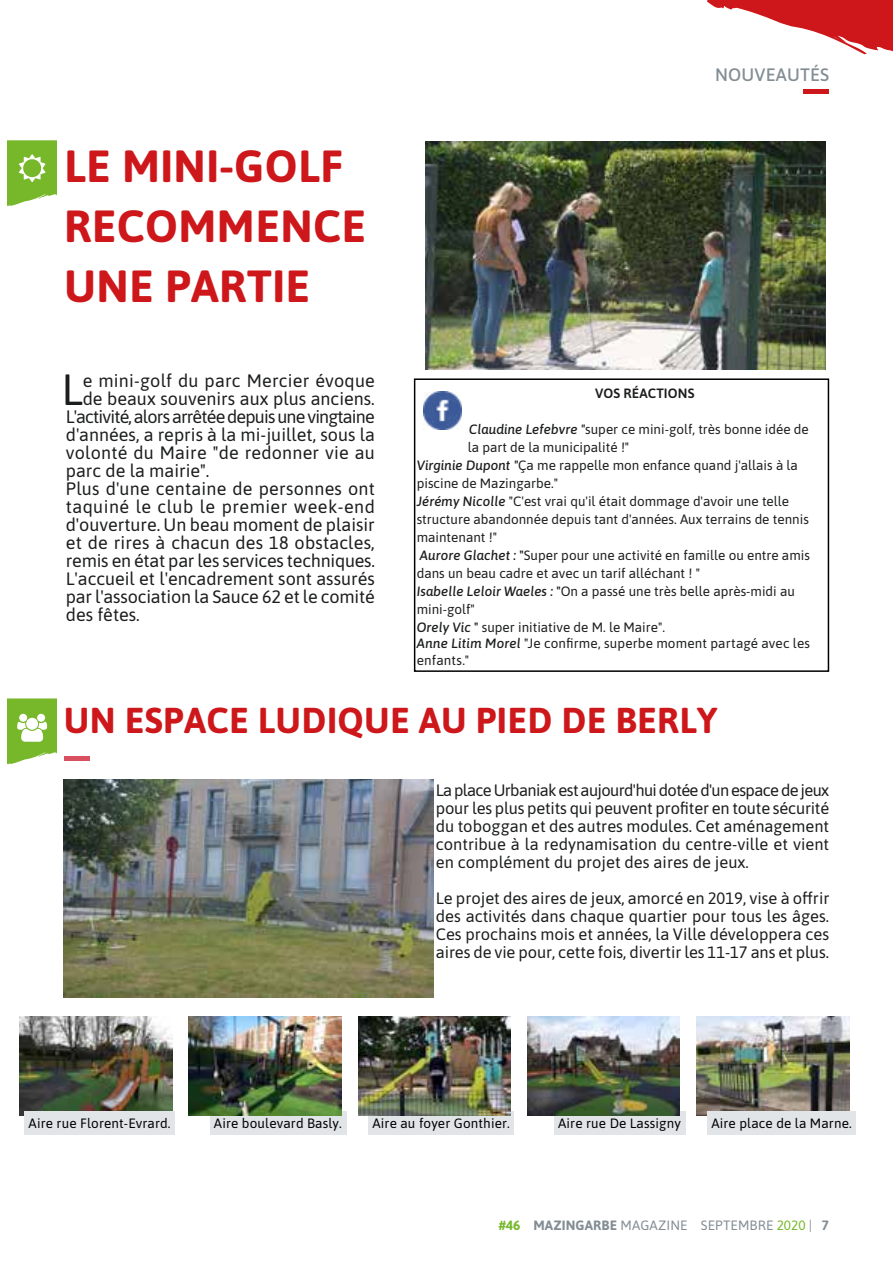
<style>
.page{position:relative;width:893px;height:1263px;background:#fff}
.page>*{position:absolute;margin:0;border:0;box-sizing:border-box;transform-origin:0 0}
.t1{font:700 45px/60px "Asap";letter-spacing:.01em;color:#cd171a}
.t2{font:43.65px "Asap";color:#1c1d1d}
.t3{font:700 36px "Asap";letter-spacing:.01em;color:#cd171a}
.t4{font:18px "Asap";color:#1c1d1d}
.t5{font:18px "Asap";letter-spacing:-.045em;color:#1c1d1d}
.t6{font:18px "Asap";letter-spacing:.025em;color:#1c1d1d}
.t7{font:500 18px "Asap";letter-spacing:.01em;color:#838e94}
.t8{font:16.5px/18px "Asap";color:#1c1d1d;text-align:justify}
.t9{font:13.5px/16.2px "Asap";color:#1c1d1d}
.t10{font:13.5px "Asap";letter-spacing:.01em;color:#000}
.t11{font:13.5px "Asap";letter-spacing:.01em;color:#838e94}
.t12{font:600 13.5px "Asap";letter-spacing:.01em;color:#1c1d1d}
.s1{font-weight:500;font-style:italic}
.s2{font-weight:500}
.s3{font-weight:700;color:#76b82a}
.s4{font-weight:700}
.s5{color:#76b82a}
.s6{color:#878787}
</style>
<div class="page">
<svg style="left:707px;top:0;width:186px;height:54px"></svg>
<div style="left:804px;top:89px;width:25px;height:5px;background:#cd171a"></div>
<hr style="left:64px;top:756px;width:25px;height:4px;background:#db5061">
<div style="left:368px;top:1111px;width:146px;height:24px;background:#e1e5e8"></div>
<div style="left:554px;top:1111px;width:131px;height:24px;background:#e1e5e8"></div>
<img style="left:20px;top:1016px;width:153px;height:99px">
<div style="left:25px;top:1111px;width:150px;height:24px;background:#e1e5e8"></div>
<div style="left:210px;top:1111px;width:136px;height:24px;background:#e1e5e8"></div>
<img style="left:64px;top:779px;width:370px;height:218px">
<img style="left:696px;top:1016px;width:153px;height:99px">
<img style="left:527px;top:1016px;width:153px;height:99px">
<img style="left:189px;top:1016px;width:153px;height:99px">
<img style="left:358px;top:1016px;width:153px;height:99px">
<div style="left:707px;top:1111px;width:149px;height:24px;background:#e1e5e8"></div>
<svg style="left:8px;top:698px;width:48px;height:66px"></svg>
<div style="left:414px;top:378px;width:415px;height:294px;border:2px solid #000"></div>
<img style="left:423px;top:391px;width:39px;height:39px">
<img style="left:425px;top:142px;width:401px;height:227px">
<svg style="left:8px;top:140px;width:48px;height:66px;background:#8cc34c"></svg>
<h1 class="t1" style="left:64px;top:134px;width:304px">LE MINI-GOLF<br>RECOMMENCE<br>UNE PARTIE</h1>
<h2 class="t2" style="left:62px;top:359px;width:23px">L</h2>
<h3 class="t4" style="left:83px;top:368px;width:294px">e mini-golf du parc Mercier évoque</h3>
<h3 class="t4" style="left:83px;top:386px;width:294px">de beaux souvenirs aux plus anciens.</h3>
<h3 class="t5" style="left:66px;top:404px;width:310px">L'activité, alors arrêtée depuis une vingtaine</h3>
<h3 class="t4" style="left:66px;top:422px;width:310px">d'années, a repris à la mi-juillet, sous la</h3>
<h3 class="t4" style="left:66px;top:440px;width:311px">volonté du Maire "de redonner vie au</h3>
<h3 class="t4" style="left:66px;top:458px;width:145px">parc de la mairie".</h3>
<h3 class="t4" style="left:66px;top:476px;width:311px">Plus d'une centaine de personnes ont</h3>
<h3 class="t6" style="left:66px;top:494px;width:310px">taquiné le club le premier week-end</h3>
<h3 class="t4" style="left:66px;top:512px;width:310px">d'ouverture. Un beau moment de plaisir</h3>
<h3 class="t4" style="left:66px;top:530px;width:310px">et de rires à chacun des 18 obstacles,</h3>
<h3 class="t4" style="left:66px;top:548px;width:311px">remis en état par les services techniques.</h3>
<h3 class="t4" style="left:66px;top:566px;width:310px">L'accueil et l'encadrement sont assurés</h3>
<h3 class="t4" style="left:66px;top:584px;width:311px">par l'association la Sauce 62 et le comité</h3>
<h3 class="t4" style="left:66px;top:602px;width:76px">des fêtes.</h3>
<h3 class="t7" style="left:715px;top:62px;width:116px">NOUVEAUTÉS</h3>
<p class="t12" style="left:595px;top:384px;width:101px">VOS RÉACTIONS</p>
<p class="t9" style="left:469px;top:421px;width:341px"><span class="s1">Claudine Lefebvre "</span>super ce mini-golf, très bonne idée de</p>
<p class="t9" style="left:468px;top:439px;width:163px">la part de la municipalité !"</p>
<p class="t9" style="left:417px;top:457px;width:383px"><span class="s1">Virginie Dupont "</span>Ça me rappelle mon enfance quand j'allais à la</p>
<p class="t9" style="left:417px;top:475px;width:143px">piscine de Mazingarbe."</p>
<p class="t9" style="left:417px;top:493px;width:374px"><span class="s1">Jérémy Nicolle</span> "C'est vrai qu'il était dommage d'avoir une telle</p>
<p class="t9" style="left:417px;top:511px;width:394px">structure abandonnée depuis tant d'années. Aux terrains de tennis</p>
<p class="t9" style="left:417px;top:529px;width:82px">maintenant !"</p>
<p class="t9" style="left:420px;top:547px;width:391px"><span class="s1">Aurore Glachet :</span> <span class="s2">"</span>Super pour une activité en famille ou entre amis</p>
<p class="t9" style="left:417px;top:565px;width:285px">dans un beau cadre et avec un tarif alléchant ! "</p>
<p class="t9" style="left:417px;top:583px;width:380px"><span class="s1">Isabelle Leloir Waeles :</span> <span class="s2">"</span>On a passé une très belle après-midi au</p>
<p class="t9" style="left:417px;top:601px;width:60px">mini-golf"</p>
<p class="t9" style="left:417px;top:619px;width:250px"><span class="s1">Orely Vic</span> <span class="s2">"</span> super initiative de M. le Maire".</p>
<p class="t9" style="left:417px;top:635px;width:395px"><span class="s1">Anne Litim Morel</span> "Je confirme, superbe moment partagé avec les enfants."</p>
<h3 class="t3" style="left:64px;top:695px;width:655px">UN ESPACE LUDIQUE AU PIED DE BERLY</h3>
<p class="t8" style="left:436px;top:780px;width:395px">La place Urbaniak est aujourd'hui dotée d'un espace de jeux pour les plus petits qui peuvent profiter en toute sécurité du toboggan et des autres modules. Cet aménagement contribue à la redynamisation du centre-ville et vient en complément du projet des aires de jeux.</p>
<p class="t8" style="left:436px;top:888px;width:395px">Le projet des aires de jeux, amorcé en 2019, vise à offrir des activités dans chaque quartier pour tous les âges.<br>Ces prochains mois et années, la Ville développera ces aires de vie pour, cette fois, divertir les 11-17 ans et plus.</p>
<p class="t10" style="left:29px;top:1114px;width:144px">Aire rue Florent-Evrard.</p>
<p class="t10" style="left:214px;top:1114px;width:130px">Aire boulevard Basly.</p>
<p class="t10" style="left:372px;top:1114px;width:139px">Aire au foyer Gonthier.</p>
<p class="t10" style="left:558px;top:1114px;width:124px">Aire rue De Lassigny</p>
<p class="t10" style="left:711px;top:1114px;width:142px">Aire place de la Marne.</p>
<p class="t11" style="left:499px;top:1216px;width:332px"><span class="s3">#46</span> <span class="s4">MAZINGARBE</span> MAGAZINE SEPTEMBRE <span class="s5">2020</span> <span class="s6">|</span> <span class="s4">7</span></p>
</div>
